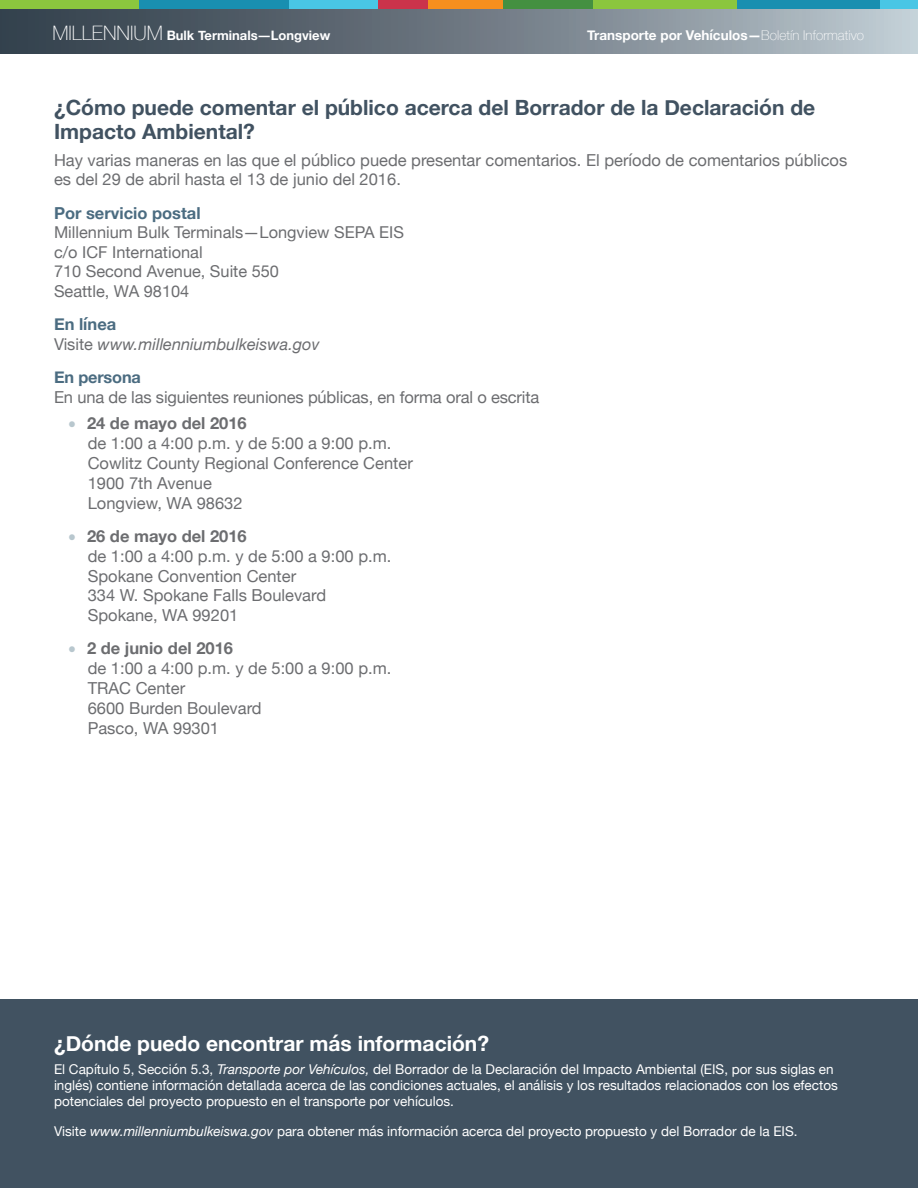
<style>
.page{position:relative;width:918px;height:1188px;background:#fff}
.page>*{position:absolute;margin:0;border:0;box-sizing:border-box;transform-origin:0 0}
.heading{font:700 21px/24px "Helvetica Neue";color:#415261}
.information{font:700 21px "Helvetica Neue";color:#fff}
.t1{font:100 19.95px "Helvetica Neue";color:#fff}
.body_text{font:16.5px/19.8px "Helvetica Neue";color:#6c6d70}
.address{font:700 16.5px "Helvetica Neue";color:#4b6c81}
.t2{font:16.35px "Helvetica Neue";color:#6c6d70}
.hyperlink{font:italic 16.35px "Helvetica Neue";color:#6c6d70}
.address-2{font:700 16.35px "Helvetica Neue";letter-spacing:-.01em;color:#4b6c81}
.visit{font:13.5px/16.2px "Helvetica Neue";color:#fff}
.t3{font:700 13.5px "Helvetica Neue";color:#fff}
.t4{font:700 13.05px "Helvetica Neue";color:#fff}
.s1{font-weight:100}
.s2{font-style:normal}
.s3{color:#b8c7ce}
.s4{font-weight:700}
.s5{font-style:italic}
</style>
<div class="page">
<div style="left:0;top:999px;width:918px;height:189px;background:#415261"></div>
<div style="left:0;top:0;width:918px;height:54px;background:linear-gradient(to right,#2a3642,#b9c4cc)"></div>
<div style="left:880px;top:0;width:38px;height:9px;background:#49c6e5"></div>
<div style="left:737px;top:0;width:143px;height:9px;background:#198fb0"></div>
<div style="left:593px;top:0;width:144px;height:9px;background:#8bc63e"></div>
<div style="left:502px;top:0;width:91px;height:9px;background:#449041"></div>
<div style="left:428px;top:0;width:74px;height:9px;background:#f68f1e"></div>
<div style="left:378px;top:0;width:50px;height:9px;background:#cb334b"></div>
<div style="left:289px;top:0;width:88px;height:9px;background:#49c6e5"></div>
<div style="left:138px;top:0;width:151px;height:9px;background:#198fb0"></div>
<div style="left:0;top:0;width:138px;height:9px;background:#8bc63e"></div>
<p class="t1" style="left:52px;top:18px;width:112px">MILLENNIUM</p>
<p class="t4" style="left:167px;top:25px;width:165px">Bulk Terminals―Longview</p>
<p class="t3" style="left:587px;top:25px;width:278px">Transporte por Vehículos—<span class="s1">Boletín Informativo</span></p>
<p class="heading" style="left:54px;top:96px;width:763px">¿Cómo puede comentar el público acerca del Borrador de la Declaración de<br>Impacto Ambiental?</p>
<p class="body_text" style="left:54px;top:151px;width:795px">Hay varias maneras en las que el público puede presentar comentarios. El período de comentarios públicos es del 29 de abril hasta el 13 de junio del 2016.</p>
<p class="address" style="left:54px;top:200px;width:148px">Por servicio postal</p>
<p class="t2" style="left:54px;top:221px;width:352px">Millennium Bulk Terminals—Longview SEPA EIS</p>
<p class="t2" style="left:54px;top:240px;width:150px">c/o ICF International</p>
<p class="t2" style="left:54px;top:260px;width:227px">710 Second Avenue, Suite 550</p>
<p class="t2" style="left:54px;top:279px;width:137px">Seattle, WA 98104</p>
<p class="address" style="left:54px;top:312px;width:64px">En línea</p>
<p class="hyperlink" style="left:54px;top:332px;width:267px"><span class="s2">Visite</span> www.millenniumbulkeiswa.gov</p>
<p class="address-2" style="left:54px;top:364px;width:88px">En persona</p>
<p class="body_text" style="left:54px;top:388px;width:487px">En una de las siguientes reuniones públicas, en forma oral o escrita</p>
<p class="body_text" style="left:88px;top:415px;width:327px;text-indent:-20px"><span class="s3">࡟</span> <span class="s4">24 de mayo del 2016<br></span>de 1:00 a 4:00 p.m. y de 5:00 a 9:00 p.m.<br>Cowlitz County Regional Conference Center<br>1900 7th Avenue<br>Longview, WA 98632</p>
<p class="body_text" style="left:88px;top:527px;width:305px;text-indent:-20px"><span class="s3">࡟</span> <span class="s4">26 de mayo del 2016<br></span>de 1:00 a 4:00 p.m. y de 5:00 a 9:00 p.m.<br>Spokane Convention Center<br>334 W. Spokane Falls Boulevard<br>Spokane, WA 99201</p>
<p class="body_text" style="left:88px;top:640px;width:305px;text-indent:-20px"><span class="s3">࡟</span> <span class="s4">2 de junio del 2016<br></span>de 1:00 a 4:00 p.m. y de 5:00 a 9:00 p.m.<br>TRAC Center<br>6600 Burden Boulevard<br>Pasco, WA 99301</p>
<p class="information" style="left:54px;top:1027px;width:437px">¿Dónde puedo encontrar más información?</p>
<p class="visit" style="left:54px;top:1062px;width:785px">El Capítulo 5, Sección 5.3, <span class="s5">Transporte por Vehículos,</span> del Borrador de la Declaración del Impacto Ambiental (EIS, por sus siglas en inglés) contiene información detallada acerca de las condiciones actuales, el análisis y los resultados relacionados con los efectos potenciales del proyecto propuesto en el transporte por vehículos.</p>
<p class="visit" style="left:54px;top:1124px;width:745px">Visite <span class="s5">www.millenniumbulkeiswa.gov</span> para obtener más información acerca del proyecto propuesto y del Borrador de la EIS.</p>
</div>
